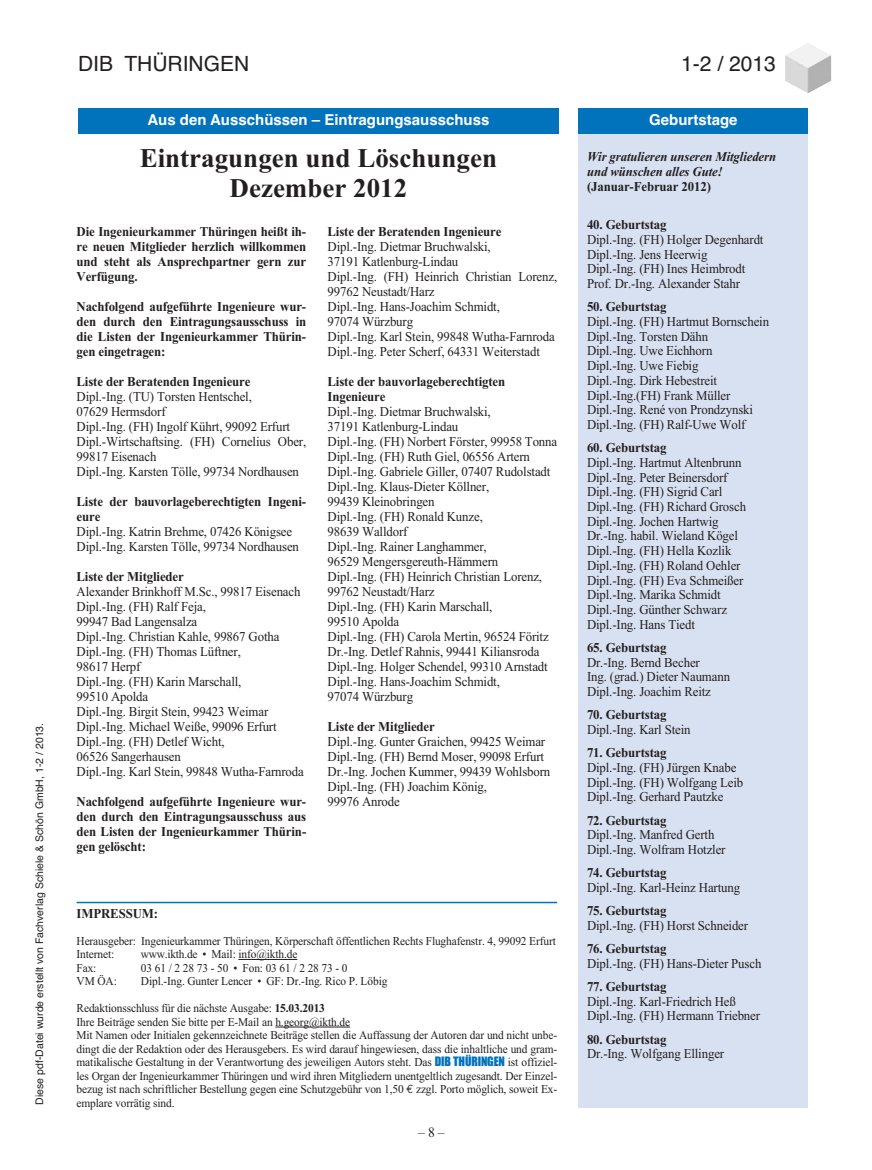
<style>
.page{position:relative;width:872px;height:1170px;background:#fff}
.page>*{position:absolute;margin:0;border:0;box-sizing:border-box;transform-origin:0 0}
.t1{font:700 27px/30px "Times New Roman";color:#231f20;text-align:center}
.t2{font:21px "Helvetica";color:#231f20}
.t3{font:700 15px "Helvetica";color:#fff}
.t4{font:13.5px/15px "Times New Roman";letter-spacing:-.01em;color:#231f20;scale:.95 1}
.t5{font:700 13.5px/15px "Times New Roman";letter-spacing:-.01em;color:#231f20;text-align:justify;scale:.95 1}
.t6{font:italic 700 13.5px/15px "Times New Roman";letter-spacing:-.01em;color:#231f20;scale:.95 1}
.t7{font:12px/13.5px "Times New Roman";letter-spacing:-.01em;color:#231f20;scale:.95 1}
.t8{font:10.5px "Helvetica";color:#231f20}
.s1{font-weight:700}
.s2{font-family:"Impact";color:#0073bc}
.s3{font-family:"Euro Mono"}
</style>
<div class="page">
<div style="left:578px;top:129px;width:230px;height:978px;background:#d8e1f2"></div>
<hr style="left:238px;top:959px;width:59px;height:1px;background:#231f20">
<hr style="left:275px;top:1026px;width:75px;height:1px;background:#231f20">
<hr style="left:77px;top:901px;width:480px;height:2px;background:#0073bc">
<div style="left:578px;top:108px;width:230px;height:26px;background:#0073bc"></div>
<div style="left:78px;top:108px;width:481px;height:25px;background:#0073bc"></div>
<hr style="left:76px;top:63px;width:224px;height:1px;background:#00aeef">
<img style="left:785px;top:43px;width:46px;height:50px">
<div style="left:77px;top:54px;width:700px;height:31px;background:#fff"></div>
<p class="t8" style="left:33px;top:1104px;width:383px;rotate:-90deg">Diese pdf-Datei wurde erstellt von Fachverlag Schiele &amp; Schön GmbH, 1-2 / 2013.</p>
<h2 class="t2" style="left:78px;top:52px;width:173px">DIB THÜRINGEN</h2>
<h2 class="t2" style="left:681px;top:52px;width:96px">1-2 / 2013</h2>
<p class="t3" style="left:147px;top:111px;width:343px">Aus den Ausschüssen – Eintragungsausschuss</p>
<p class="t3" style="left:649px;top:111px;width:90px">Geburtstage</p>
<h1 class="t1" style="left:140px;top:143px;width:359px">Eintragungen und Löschungen<br>Dezember 2012</h1>
<p class="t6" style="left:587px;top:149px;width:201px">Wir gratulieren unseren Mitgliedern und wünschen alles Gute!</p>
<p class="t5" style="left:587px;top:179px;width:132px">(Januar-Februar 2012)</p>
<p class="t5" style="left:587px;top:217px;width:85px">40. Geburtstag</p>
<p class="t4" style="left:587px;top:232px;width:187px">Dipl.-Ing. (FH) Holger Degenhardt<br>Dipl.-Ing. Jens Heerwig<br>Dipl.-Ing. (FH) Ines Heimbrodt<br>Prof. Dr.-Ing. Alexander Stahr</p>
<p class="t5" style="left:587px;top:299px;width:85px">50. Geburtstag</p>
<p class="t4" style="left:587px;top:314px;width:193px">Dipl.-Ing. (FH) Hartmut Bornschein<br>Dipl.-Ing. Torsten Dähn<br>Dipl.-Ing. Uwe Eichhorn<br>Dipl.-Ing. Uwe Fiebig<br>Dipl.-Ing. Dirk Hebestreit<br>Dipl.-Ing.(FH) Frank Müller<br>Dipl.-Ing. René von Prondzynski<br>Dipl.-Ing. (FH) Ralf-Uwe Wolf</p>
<p class="t5" style="left:587px;top:440px;width:85px">60. Geburtstag</p>
<p class="t4" style="left:587px;top:455px;width:169px">Dipl.-Ing. Hartmut Altenbrunn<br>Dipl.-Ing. Peter Beinersdorf<br>Dipl.-Ing. (FH) Sigrid Carl<br>Dipl.-Ing. (FH) Richard Grosch<br>Dipl.-Ing. Jochen Hartwig<br>Dr.-Ing. habil. Wieland Kögel<br>Dipl.-Ing. (FH) Hella Kozlik<br>Dipl.-Ing. (FH) Roland Oehler<br>Dipl.-Ing. (FH) Eva Schmeißer<br>Dipl.-Ing. Marika Schmidt<br>Dipl.-Ing. Günther Schwarz<br>Dipl.-Ing. Hans Tiedt</p>
<p class="t5" style="left:587px;top:639px;width:85px">65. Geburtstag</p>
<p class="t4" style="left:587px;top:654px;width:152px">Dr.-Ing. Bernd Becher<br>Ing. (grad.) Dieter Naumann<br>Dipl.-Ing. Joachim Reitz</p>
<p class="t5" style="left:587px;top:707px;width:85px">70. Geburtstag</p>
<p class="t4" style="left:587px;top:721px;width:111px">Dipl.-Ing. Karl Stein</p>
<p class="t5" style="left:587px;top:745px;width:85px">71. Geburtstag</p>
<p class="t4" style="left:587px;top:759px;width:166px">Dipl.-Ing. (FH) Jürgen Knabe<br>Dipl.-Ing. (FH) Wolfgang Leib<br>Dipl.-Ing. Gerhard Pautzke</p>
<p class="t5" style="left:587px;top:812px;width:85px">72. Geburtstag</p>
<p class="t4" style="left:587px;top:827px;width:147px">Dipl.-Ing. Manfred Gerth<br>Dipl.-Ing. Wolfram Hotzler</p>
<p class="t5" style="left:587px;top:864px;width:85px">74. Geburtstag</p>
<p class="t4" style="left:587px;top:879px;width:163px">Dipl.-Ing. Karl-Heinz Hartung</p>
<p class="t5" style="left:587px;top:902px;width:85px">75. Geburtstag</p>
<p class="t4" style="left:587px;top:917px;width:171px">Dipl.-Ing. (FH) Horst Schneider</p>
<p class="t5" style="left:587px;top:940px;width:85px">76. Geburtstag</p>
<p class="t4" style="left:587px;top:955px;width:185px">Dipl.-Ing. (FH) Hans-Dieter Pusch</p>
<p class="t5" style="left:587px;top:978px;width:85px">77. Geburtstag</p>
<p class="t4" style="left:587px;top:993px;width:184px">Dipl.-Ing. Karl-Friedrich Heß<br>Dipl.-Ing. (FH) Hermann Triebner</p>
<p class="t5" style="left:587px;top:1031px;width:85px">80. Geburtstag</p>
<p class="t4" style="left:587px;top:1045px;width:146px">Dr.-Ing. Wolfgang Ellinger</p>
<p class="t5" style="left:327px;top:224px;width:185px">Liste der Beratenden Ingenieure</p>
<p class="t4" style="left:327px;top:239px;width:243px">Dipl.-Ing. Dietmar Bruchwalski,<br>37191 Katlenburg-Lindau<br>Dipl.-Ing. (FH) Heinrich Christian Lorenz, 99762 Neustadt/Harz<br>Dipl.-Ing. Hans-Joachim Schmidt,<br>97074 Würzburg<br>Dipl.-Ing. Karl Stein, 99848 Wutha-Farnroda Dipl.-Ing. Peter Scherf, 64331 Weiterstadt</p>
<p class="t5" style="left:327px;top:374px;width:189px">Liste der bauvorlageberechtigten<br>Ingenieure</p>
<p class="t4" style="left:327px;top:404px;width:243px">Dipl.-Ing. Dietmar Bruchwalski,<br>37191 Katlenburg-Lindau<br>Dipl.-Ing. (FH) Norbert Förster, 99958 Tonna<br>Dipl.-Ing. (FH) Ruth Giel, 06556 Artern<br>Dipl.-Ing. Gabriele Giller, 07407 Rudolstadt<br>Dipl.-Ing. Klaus-Dieter Köllner,<br>99439 Kleinobringen<br>Dipl.-Ing. (FH) Ronald Kunze,<br>98639 Walldorf<br>Dipl.-Ing. Rainer Langhammer,<br>96529 Mengersgereuth-Hämmern<br>Dipl.-Ing. (FH) Heinrich Christian Lorenz,<br>99762 Neustadt/Harz<br>Dipl.-Ing. (FH) Karin Marschall,<br>99510 Apolda<br>Dipl.-Ing. (FH) Carola Mertin, 96524 Föritz<br>Dr.-Ing. Detlef Rahnis, 99441 Kiliansroda<br>Dipl.-Ing. Holger Schendel, 99310 Arnstadt<br>Dipl.-Ing. Hans-Joachim Schmidt,<br>97074 Würzburg</p>
<p class="t5" style="left:327px;top:719px;width:114px">Liste der Mitglieder</p>
<p class="t4" style="left:327px;top:734px;width:236px">Dipl.-Ing. Gunter Graichen, 99425 Weimar Dipl.-Ing. (FH) Bernd Moser, 99098 Erfurt Dr.-Ing. Jochen Kummer, 99439 Wohlsborn Dipl.-Ing. (FH) Joachim König,<br>99976 Anrode</p>
<p class="t5" style="left:77px;top:224px;width:243px">Die Ingenieurkammer Thüringen heißt ih&shy;re neuen Mitglieder herzlich willkommen und steht als Ansprechpartner gern zur Verfügung.</p>
<p class="t5" style="left:77px;top:299px;width:243px">Nachfolgend aufgeführte Ingenieure wur&shy;den durch den Eintragungsausschuss in die Listen der Ingenieurkammer Thürin&shy;gen eingetragen:</p>
<p class="t5" style="left:77px;top:374px;width:185px">Liste der Beratenden Ingenieure</p>
<p class="t4" style="left:77px;top:389px;width:243px">Dipl.-Ing. (TU) Torsten Hentschel,<br>07629 Hermsdorf<br>Dipl.-Ing. (FH) Ingolf Kührt, 99092 Erfurt Dipl.-Wirtschaftsing. (FH) Cornelius Ober, 99817 Eisenach<br>Dipl.-Ing. Karsten Tölle, 99734 Nordhausen</p>
<p class="t5" style="left:77px;top:494px;width:243px">Liste der bauvorlageberechtigten Ingeni&shy;eure</p>
<p class="t4" style="left:77px;top:524px;width:236px">Dipl.-Ing. Katrin Brehme, 07426 Königsee<br>Dipl.-Ing. Karsten Tölle, 99734 Nordhausen</p>
<p class="t5" style="left:77px;top:569px;width:114px">Liste der Mitglieder</p>
<p class="t4" style="left:77px;top:584px;width:241px">Alexander Brinkhoff M.Sc., 99817 Eisenach<br>Dipl.-Ing. (FH) Ralf Feja,<br>99947 Bad Langensalza<br>Dipl.-Ing. Christian Kahle, 99867 Gotha<br>Dipl.-Ing. (FH) Thomas Lüftner,<br>98617 Herpf<br>Dipl.-Ing. (FH) Karin Marschall,<br>99510 Apolda<br>Dipl.-Ing. Birgit Stein, 99423 Weimar<br>Dipl.-Ing. Michael Weiße, 99096 Erfurt<br>Dipl.-Ing. (FH) Detlef Wicht,<br>06526 Sangerhausen<br>Dipl.-Ing. Karl Stein, 99848 Wutha-Farnroda</p>
<p class="t5" style="left:77px;top:794px;width:243px">Nachfolgend aufgeführte Ingenieure wur&shy;den durch den Eintragungsausschuss aus den Listen der Ingenieurkammer Thürin&shy;gen gelöscht:</p>
<p class="t5" style="left:77px;top:905px;width:87px">IMPRESSUM:</p>
<p class="t7" style="left:77px;top:933px;width:506px">Herausgeber: Ingenieurkammer Thüringen, Körperschaft öffentlichen Rechts Flughafenstr. 4, 99092 Erfurt<br>Internet:</p>
<p class="t7" style="left:141px;top:947px;width:166px">www.ikth.de • Mail: info@ikth.de</p>
<p class="t7" style="left:77px;top:960px;width:22px">Fax:</p>
<p class="t7" style="left:141px;top:960px;width:219px">0361/22873-50 • Fon:0361/22873-0</p>
<p class="t7" style="left:77px;top:974px;width:44px">VM ÖA:</p>
<p class="t7" style="left:141px;top:974px;width:261px">Dipl.-Ing. Gunter Lencer • GF: Dr.-Ing. Rico P. Löbig</p>
<p class="t7" style="left:77px;top:1001px;width:507px">Redaktionsschluss für die nächste Ausgabe: <span class="s1">15.03.2013<br></span>Ihre Beiträge senden Sie bitte per E-Mail an h.georg@ikth.de<br>Mit Namen oder Initialen gekennzeichnete Beiträge stellen die Auffassung der Autoren dar und nicht unbe&shy;dingt die der Redaktion oder des Herausgebers. Es wird darauf hingewiesen, dass die inhaltliche und gram&shy;matikalische Gestaltung in der Verantwortung des jeweiligen Autors steht. Das <span class="s2">DIB THÜRINGEN</span> ist offiziel&shy;les Organ der Ingenieurkammer Thüringen und wird ihren Mitgliedern unentgeltlich zugesandt. Der Einzel&shy;bezug ist nach schriftlicher Bestellung gegen eine Schutzgebühr von 1,50 <span class="s3">€</span> zzgl. Porto möglich, soweit Ex&shy;emplare vorrätig sind.</p>
</div>
